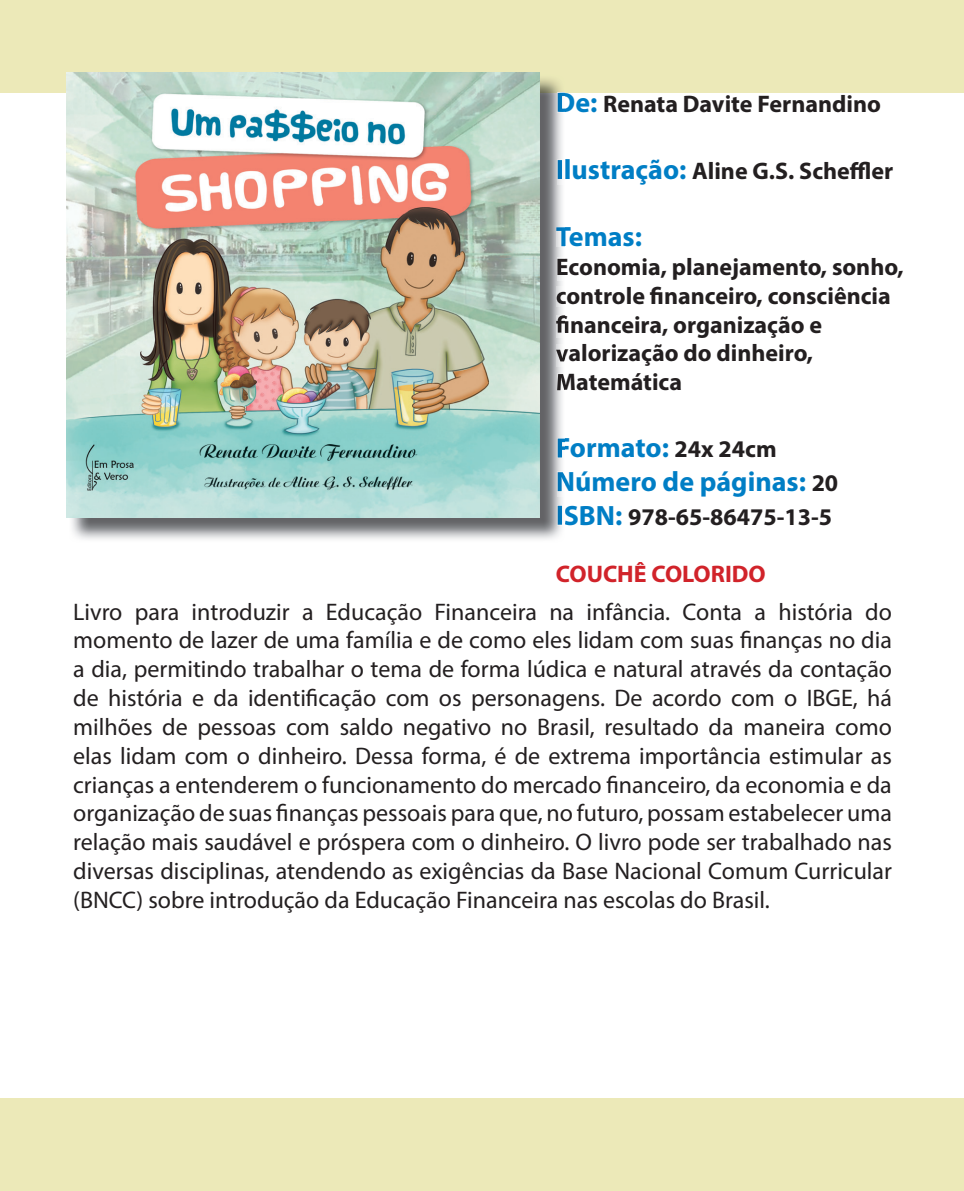
<style>
.page{position:relative;width:964px;height:1191px;background:#fff}
.page>*{position:absolute;margin:0;border:0;box-sizing:border-box;transform-origin:0 0}
.t1{font:700 28px/33.6px "Myriad Pro";color:#007ec5}
.t2{font:24px/28.8px "Myriad Pro";color:#231f20;text-align:justify}
.t3{font:700 24px/28.8px "Myriad Pro";color:#231f20}
.t4{font:700 24px "Myriad Pro";color:#d1232a}
.s1{font-size:28px;color:#007ec5}
.s2{font-size:24px;color:#231f20}
</style>
<div class="page">
<div style="left:0;top:0;width:964px;height:93px;background:#ece9b8"></div>
<div style="left:0;top:1098px;width:964px;height:93px;background:#ece9b8"></div>
<img style="left:69px;top:93px;width:495px;height:446px">
<img style="left:539px;top:75px;width:25px;height:18px">
<img style="left:558px;top:93px;width:6px;height:19px">
<img style="left:558px;top:159px;width:6px;height:26px">
<img style="left:556px;top:227px;width:8px;height:19px">
<img style="left:557px;top:258px;width:7px;height:22px">
<img style="left:557px;top:286px;width:7px;height:21px">
<img style="left:556px;top:315px;width:8px;height:23px">
<img style="left:556px;top:344px;width:8px;height:22px">
<img style="left:557px;top:373px;width:7px;height:17px">
<img style="left:558px;top:438px;width:6px;height:20px">
<img style="left:558px;top:471px;width:6px;height:26px">
<img style="left:558px;top:505px;width:6px;height:20px">
<img style="left:66px;top:72px;width:473px;height:445px">
<p class="t3" style="left:556px;top:88px;width:326px"><span class="s1">De:</span> Renata Davite Fernandino</p>
<p class="t3" style="left:556px;top:156px;width:339px"><span class="s1">Ilustração:</span> Aline G.S. Scheffler</p>
<p class="t1" style="left:556px;top:219px;width:88px">Temas:</p>
<p class="t3" style="left:556px;top:252px;width:349px">Economia, planejamento, sonho, controle financeiro, consciência financeira, organização e valorização do dinheiro,<br>Matemática</p>
<p class="t1" style="left:556px;top:430px;width:284px">Formato: <span class="s2">24x 24cm<br></span>Número de páginas: <span class="s2">20</span></p>
<p class="t3" style="left:556px;top:501px;width:278px"><span class="s1">ISBN:</span> 978-65-86475-13-5</p>
<p class="t4" style="left:556px;top:558px;width:211px">COUCHÊ COLORIDO</p>
<p class="t2" style="left:73px;top:597px;width:820px">Livro para introduzir a Educação Financeira na infância. Conta a história do momento de lazer de uma família e de como eles lidam com suas finanças no dia a dia, permitindo trabalhar o tema de forma lúdica e natural através da contação de história e da identificação com os personagens. De acordo com o IBGE, há milhões de pessoas com saldo negativo no Brasil, resultado da maneira como elas lidam com o dinheiro. Dessa forma, é de extrema importância estimular as crianças a entenderem o funcionamento do mercado financeiro, da economia e da organização de suas finanças pessoais para que, no futuro, possam estabelecer uma relação mais saudável e próspera com o dinheiro. O livro pode ser trabalhado nas diversas disciplinas, atendendo as exigências da Base Nacional Comum Curricular (BNCC) sobre introdução da Educação Financeira nas escolas do Brasil.</p>
</div>
